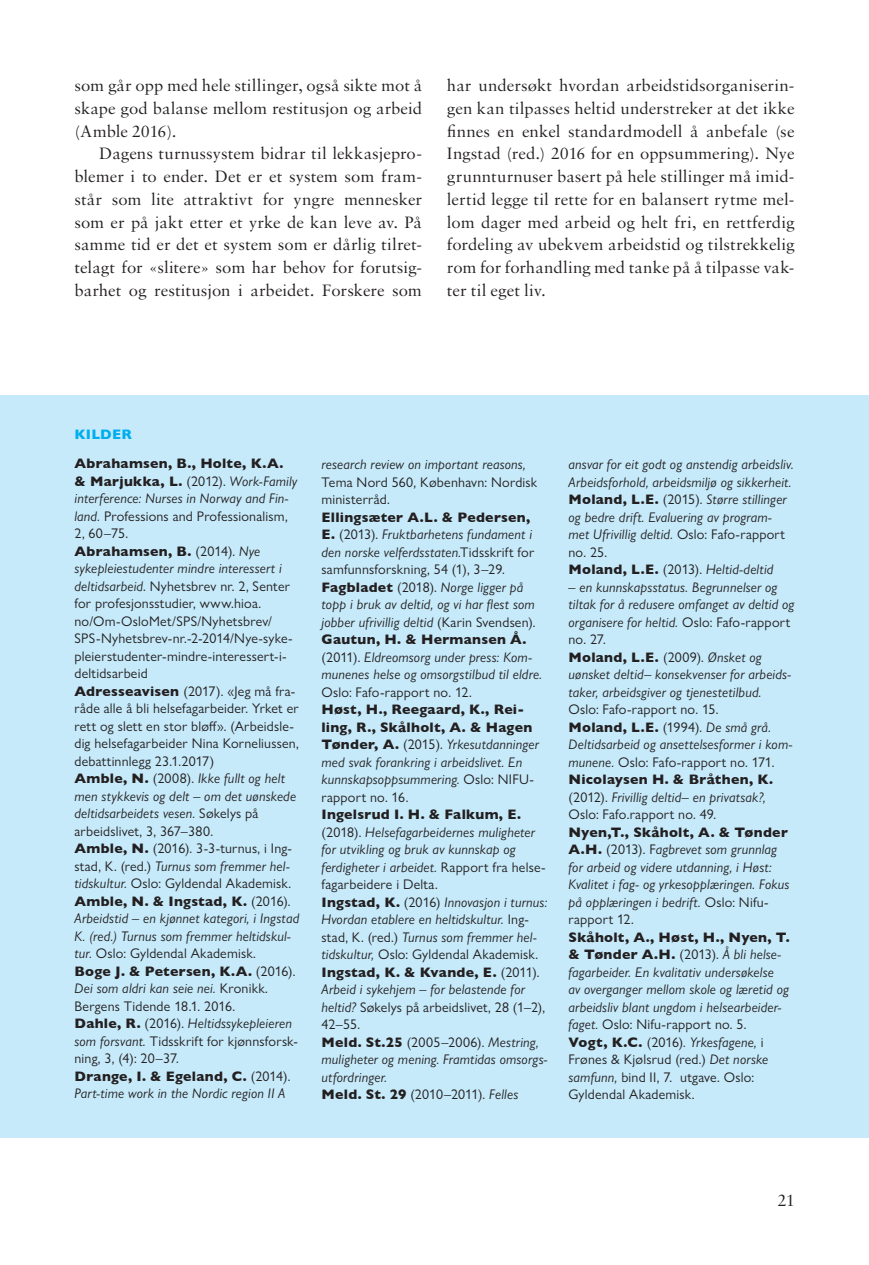
<style>
.page{position:relative;width:869px;height:1265px;background:#fff}
.page>*{position:absolute;margin:0;border:0;box-sizing:border-box;transform-origin:0 0}
.t1{font:17.5px/22.8px "Sabon MT Std";color:#231f20;text-align:justify}
.t2{font:italic 14px/17.5px "Gill Sans Nova";letter-spacing:.015em;color:#231f20}
.t3{font:14px/17.5px "Gill Sans Nova";letter-spacing:.015em;color:#231f20}
.t4{font:700 14px/17.5px "Gill Sans";letter-spacing:.02em;color:#231f20}
.t5{font:700 14px "Gill Sans";letter-spacing:.015em;color:#00aeef}
.s1{font-family:"Gill Sans Nova";font-weight:400}
.s2{font-family:"Gill Sans Nova";font-weight:400;font-style:italic}
.s3{font-style:normal}
.s4{font-style:italic}
.s5{font-family:"Gill Sans";font-weight:700}
.s6{font-family:"Gill Sans";font-weight:700;font-style:normal}
</style>
<div class="page">
<div style="left:0;top:395px;width:868px;height:743px;background:#c6eafa"></div>
<p class="t1" style="left:74px;top:74px;width:349px">som går opp med hele stillinger, også sikte mot å skape god balanse mellom restitusjon og arbeid (Amble 2016).</p>
<p class="t1" style="left:74px;top:142px;width:349px;text-indent:25px">Dagens turnussystem bidrar til lekkasjepro&shy;blemer i to ender. Det er et system som fram&shy;står som lite attraktivt for yngre mennesker som er på jakt etter et yrke de kan leve av. På samme tid er det et system som er dårlig tilret&shy;telagt for «slitere» som har behov for forutsig&shy;barhet og restitusjon i arbeidet. Forskere som</p>
<p class="t1" style="left:446px;top:74px;width:349px">har undersøkt hvordan arbeidstidsorganiserin&shy;gen kan tilpasses heltid understreker at det ikke finnes en enkel standardmodell å anbefale (se Ingstad (red.) 2016 for en oppsummering). Nye grunnturnuser basert på hele stillinger må imid&shy;lertid legge til rette for en balansert rytme mel&shy;lom dager med arbeid og helt fri, en rettferdig fordeling av ubekvem arbeidstid og tilstrekkelig rom for forhandling med tanke på å tilpasse vak&shy;ter til eget liv.</p>
<p class="t5" style="left:74px;top:423px;width:59px">KILDER</p>
<p class="t4" style="left:74px;top:455px;width:224px">Abrahamsen, B., Holte, K.A. &amp; Marjukka, L. <span class="s1">(2012).</span> <span class="s2">Work-Family</span></p>
<p class="t2" style="left:74px;top:490px;width:215px;text-align:justify">interference: Nurses in Norway and Fin&shy;land. <span class="s3">Professions and Professionalism, 2, 60–75.</span></p>
<p class="t4" style="left:74px;top:542px;width:187px">Abrahamsen, B. <span class="s1">(2014).</span> <span class="s2">Nye</span></p>
<p class="t3" style="left:74px;top:560px;width:226px"><span class="s4">sykepleiestudenter mindre interessert i deltidsarbeid</span>. Nyhetsbrev nr. 2, Senter for profesjonsstudier, www.hioa. no/Om-OsloMet/SPS/Nyhetsbrev/ SPS-Nyhetsbrev-nr.-2-2014/Nye-syke&shy;pleierstudenter-mindre-interessert-i&shy;deltidsarbeid<br><span class="s5">Adresseavisen</span> (2017). «Jeg må fra&shy;råde alle å bli helsefagarbeider. Yrket er rett og slett en stor bløff». (Arbeidsle&shy;dig helsefagarbeider Nina Korneliussen, debattinnlegg 23.1.2017)<br><span class="s5">Amble, N.</span> (2008). <span class="s4">Ikke fullt og helt men stykkevis og delt – om det uønskede deltidsarbeidets vesen.</span> Søkelys på arbeidslivet, 3, 367–380.<br><span class="s5">Amble, N.</span> (2016). 3-3-turnus, i Ing&shy;stad, K. (red.) <span class="s4">Turnus som fremmer hel&shy;tidskultur.</span> Oslo: Gyldendal Akademisk.</p>
<p class="t4" style="left:74px;top:892px;width:217px">Amble, N. &amp; Ingstad, K. <span class="s1">(2016).</span></p>
<p class="t2" style="left:74px;top:910px;width:226px">Arbeidstid – en kjønnet kategori, i Ingstad<br>K. (red.) Turnus som fremmer heltidskul&shy;tur. <span class="s3">Oslo: Gyldendal Akademisk.</span></p>
<p class="t4" style="left:74px;top:962px;width:222px">Boge J. &amp; Petersen, K.A. <span class="s1">(2016).</span></p>
<p class="t3" style="left:74px;top:980px;width:224px"><span class="s4">Dei som aldri kan seie nei.</span> Kronikk.<br>Bergens Tidende 18.1. 2016.<br><span class="s5">Dahle, R.</span> (2016). <span class="s4">Heltidssykepleieren som forsvant.</span> Tidsskrift for kjønnsforsk&shy;ning, 3, (4): 20–37.</p>
<p class="t4" style="left:74px;top:1067px;width:217px">Drange, I. &amp; Egeland, C. <span class="s1">(2014).</span></p>
<p class="t2" style="left:74px;top:1085px;width:212px">Part-time work in the Nordic region II A</p>
<p class="t2" style="left:321px;top:455px;width:206px">research review on important reasons,</p>
<p class="t3" style="left:321px;top:473px;width:217px">Tema Nord 560, København: Nordisk ministerråd.</p>
<p class="t4" style="left:321px;top:508px;width:210px">Ellingsæter A.L. &amp; Pedersen,</p>
<p class="t2" style="left:321px;top:525px;width:215px"><span class="s6">E.</span> <span class="s3">(2013).</span> Fruktbarhetens fundament i den norske velferdsstaten.<span class="s3">Tidsskrift for samfunnsforskning, 54 (1), 3–29.<br></span><span class="s6">Fagbladet</span> <span class="s3">(2018).</span> Norge ligger på topp i bruk av deltid, og vi har flest som jobber ufrivillig deltid <span class="s3">(Karin Svendsen).</span></p>
<p class="t4" style="left:321px;top:630px;width:206px">Gautun, H. &amp; Hermansen Å.</p>
<p class="t2" style="left:321px;top:648px;width:222px"><span class="s3">(2011).</span> Eldreomsorg under press: Kom&shy;munenes helse og omsorgstilbud til eldre.</p>
<p class="t3" style="left:321px;top:683px;width:152px">Oslo: Fafo-rapport no. 12.</p>
<p class="t4" style="left:321px;top:700px;width:212px">Høst, H., Reegaard, K., Rei&shy;ling, R., Skålholt, A. &amp; Hagen</p>
<p class="t2" style="left:321px;top:735px;width:219px"><span class="s6">Tønder, A.</span> <span class="s3">(2015).</span> Yrkesutdanninger med svak forankring i arbeidslivet. En kunnskapsoppsummering. <span class="s3">Oslo: NIFU&shy;rapport no. 16.</span></p>
<p class="t4" style="left:321px;top:805px;width:201px">Ingelsrud I. H. &amp; Falkum, E.</p>
<p class="t2" style="left:321px;top:823px;width:227px"><span class="s3">(2018).</span> Helsefagarbeidernes muligheter for utvikling og bruk av kunnskap og ferdigheter i arbeidet. <span class="s3">Rapport fra helse&shy;fagarbeidere i Delta.<br></span><span class="s6">Ingstad, K.</span> <span class="s3">(2016)</span> Innovasjon i turnus:<br>Hvordan etablere en heltidskultur. <span class="s3">Ing&shy;stad, K. (red.)</span> Turnus som fremmer hel&shy;tidskultur, <span class="s3">Oslo: Gyldendal Akademisk.</span></p>
<p class="t4" style="left:321px;top:963px;width:219px">Ingstad, K. &amp; Kvande, E. <span class="s1">(2011).</span></p>
<p class="t2" style="left:321px;top:980px;width:227px">Arbeid i sykehjem – for belastende for heltid? <span class="s3">Søkelys på arbeidslivet, 28 (1–2),<br>42–55.<br></span><span class="s6">Meld. St.25</span> <span class="s3">(2005–2006).</span> Mestring, muligheter og mening. Framtidas omsorgs&shy;utfordringer.<br><span class="s6">Meld. St. 29</span> <span class="s3">(2010–2011).</span> Felles</p>
<p class="t2" style="left:568px;top:455px;width:227px">ansvar for eit godt og anstendig arbeidsliv.<br>Arbeidsforhold, arbeidsmiljø og sikkerheit.<br><span class="s6">Moland, L.E.</span> <span class="s3">(2015).</span> Større stillinger og bedre drift. Evaluering av program&shy;met Ufrivillig deltid. <span class="s3">Oslo: Fafo-rapport no. 25.<br></span><span class="s6">Moland, L.E.</span> <span class="s3">(2013).</span> Heltid-deltid</p>
<p class="t2" style="left:568px;top:578px;width:227px">– en kunnskapsstatus. Begrunnelser og tiltak for å redusere omfanget av deltid og organisere for heltid. <span class="s3">Oslo: Fafo-rapport no. 27.</span></p>
<p class="t4" style="left:568px;top:648px;width:195px">Moland, L.E. <span class="s1">(2009).</span> <span class="s2">Ønsket og</span></p>
<p class="t2" style="left:568px;top:665px;width:224px">uønsket deltid– konsekvenser for arbeids&shy;taker, arbeidsgiver og tjenestetilbud.</p>
<p class="t3" style="left:568px;top:700px;width:152px">Oslo: Fafo-rapport no. 15.</p>
<p class="t4" style="left:568px;top:718px;width:204px">Moland, L.E. <span class="s1">(1994).</span> <span class="s2">De små grå.</span></p>
<p class="t2" style="left:568px;top:735px;width:225px">Deltidsarbeid og ansettelsesformer i kom&shy;munene. <span class="s3">Oslo: Fafo-rapport no. 171.</span></p>
<p class="t4" style="left:568px;top:770px;width:206px">Nicolaysen H. &amp; Bråthen, K.</p>
<p class="t3" style="left:568px;top:788px;width:199px">(2012). <span class="s4">Frivillig deltid– en privatsak?,<br></span>Oslo: Fafo.rapport no. 49.</p>
<p class="t4" style="left:568px;top:823px;width:221px">Nyen,T., Skåholt, A. &amp; Tønder</p>
<p class="t2" style="left:568px;top:840px;width:222px"><span class="s6">A.H.</span> <span class="s3">(2013). F</span>agbrevet som grunnlag for arbeid og videre utdanning, i Høst:<br>Kvalitet i fag- og yrkesopplæringen. Fokus på opplæringen i bedrift. <span class="s3">Oslo: Nifu&shy;rapport 12.</span></p>
<p class="t4" style="left:568px;top:928px;width:222px">Skåholt, A., Høst, H., Nyen, T. &amp; Tønder A.H. <span class="s1">(2013).</span> <span class="s2">Å bli helse-</span></p>
<p class="t2" style="left:568px;top:963px;width:222px">fagarbeider. En kvalitativ undersøkelse av overganger mellom skole og læretid og arbeidsliv blant ungdom i helsearbeider&shy;faget. <span class="s3">Oslo: Nifu-rapport no. 5.<br></span><span class="s6">Vogt, K.C.</span> <span class="s3">(2016)</span>. Yrkesfagene, <span class="s3">i Frønes &amp; Kjølsrud (red.)</span> Det norske samfunn, <span class="s3">bind II, 7. utgave. Oslo:<br>Gyldendal Akademisk.</span></p>
<p class="t1" style="left:777px;top:1188px;width:18px">21</p>
</div>
